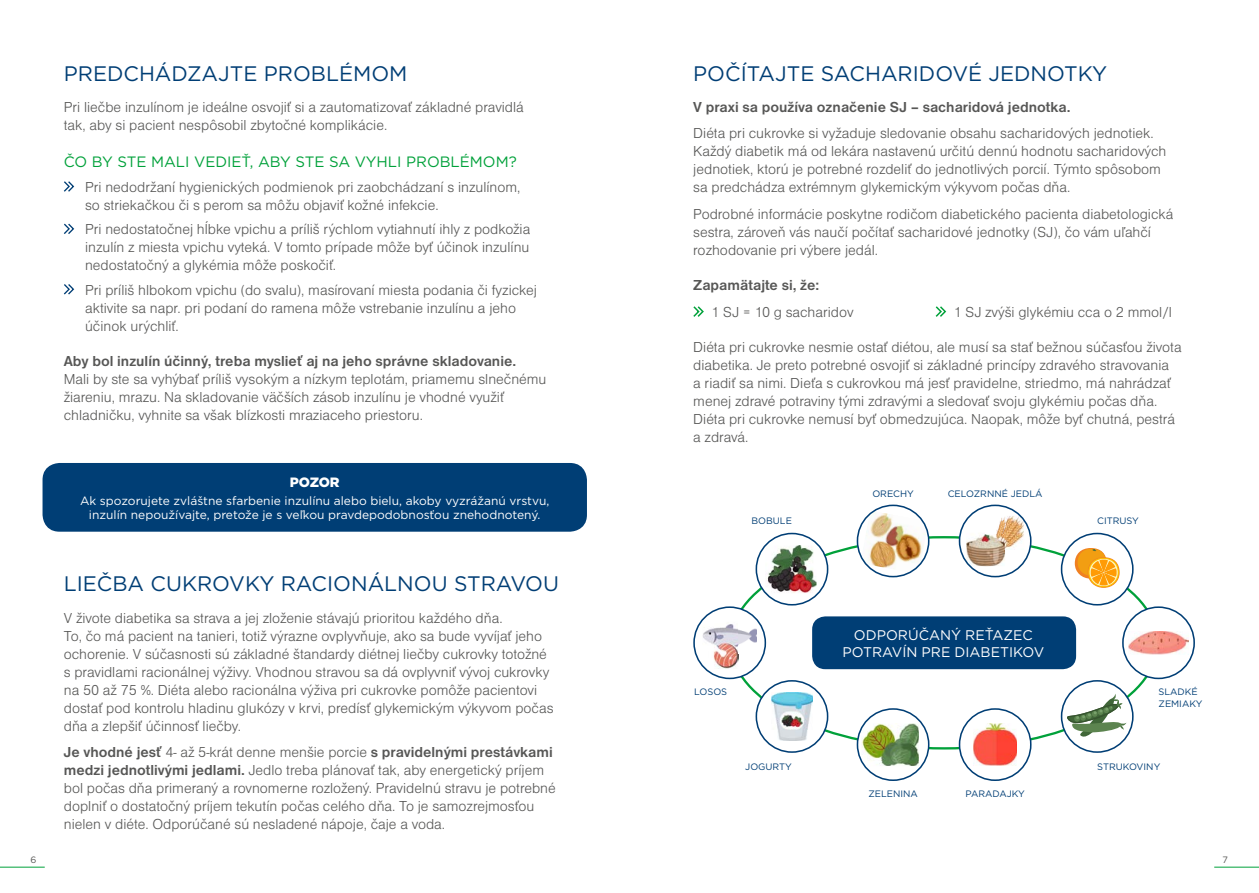
<style>
.page{position:relative;width:1259px;height:893px;background:#fff}
.page>*{position:absolute;margin:0;border:0;box-sizing:border-box;transform-origin:0 0}
.t1{font:21px "Gotham";color:#003e75}
.t2{font:15px/18px "Nimbus Sans DOT Ligh";color:#575756}
.t3{font:700 15px "Nimbus Sans DOT";color:#575756}
.t4{font:15px "Gotham";color:#00a13a}
.t5{font:13.95px/16.8px "Gotham";color:#fff;text-align:center}
.t6{font:900 13.5px "Gotham";letter-spacing:-.015em;color:#fff}
.t7{font:12px/14.4px "Gotham";color:#fff;text-align:center}
.t8{font:9.3px/11.1px "Gotham";color:#003e75}
.t9{font:9.15px "Gotham";color:#575756}
.s1{font-family:"Nimbus Sans DOT Ligh";font-weight:400}
.s2{font-family:"Nimbus Sans DOT";font-weight:700}
</style>
<div class="page">
<svg style="left:0;top:866px;width:45px;height:2px"></svg>
<svg style="left:1214px;top:866px;width:45px;height:2px"></svg>
<svg style="left:64px;top:181px;width:11px;height:11px"></svg>
<svg style="left:64px;top:223px;width:11px;height:11px"></svg>
<svg style="left:64px;top:284px;width:11px;height:11px"></svg>
<div style="left:43px;top:463px;width:544px;height:69px;background:#003e75;border-radius:17px"></div>
<svg style="left:693px;top:306px;width:11px;height:11px"></svg>
<svg style="left:935px;top:306px;width:12px;height:11px"></svg>
<svg style="left:857px;top:505px;width:71px;height:72px"></svg>
<img style="left:861px;top:511px;width:66px;height:61px">
<div style="left:856px;top:505px;width:73px;height:72px;border:2px solid #003e75;border-radius:50%"></div>
<img style="left:966px;top:533px;width:39px;height:33px">
<img style="left:1004px;top:516px;width:20px;height:34px">
<img style="left:996px;top:516px;width:9px;height:17px">
<div style="left:958px;top:505px;width:73px;height:72px;border:2px solid #003e75;border-radius:50%"></div>
<img style="left:765px;top:545px;width:51px;height:48px">
<div style="left:755px;top:533px;width:73px;height:72px;border:2px solid #003e75;border-radius:50%"></div>
<img style="left:702px;top:624px;width:37px;height:45px">
<img style="left:738px;top:624px;width:19px;height:29px">
<div style="left:693px;top:606px;width:73px;height:73px;border:2px solid #003e75;border-radius:50%"></div>
<img style="left:771px;top:692px;width:42px;height:49px">
<div style="left:755px;top:680px;width:73px;height:73px;border:2px solid #003e75;border-radius:50%"></div>
<img style="left:861px;top:723px;width:57px;height:43px">
<div style="left:856px;top:708px;width:73px;height:73px;border:2px solid #003e75;border-radius:50%"></div>
<img style="left:974px;top:724px;width:42px;height:41px">
<div style="left:958px;top:708px;width:73px;height:73px;border:2px solid #003e75;border-radius:50%"></div>
<svg style="left:1067px;top:694px;width:59px;height:44px"></svg>
<div style="left:1060px;top:680px;width:73px;height:73px;border:2px solid #003e75;border-radius:50%"></div>
<img style="left:1129px;top:631px;width:59px;height:23px">
<div style="left:1122px;top:606px;width:73px;height:73px;border:2px solid #003e75;border-radius:50%"></div>
<svg style="left:1074px;top:548px;width:32px;height:31px"></svg>
<div style="left:1077px;top:549px;width:28px;height:27px;background:#f29e12;border-radius:50%"></div>
<svg style="left:1087px;top:557px;width:32px;height:31px"></svg>
<svg style="left:1088px;top:558px;width:31px;height:29px"></svg>
<svg style="left:1084px;top:559px;width:33px;height:27px"></svg>
<div style="left:1060px;top:533px;width:73px;height:72px;border:2px solid #003e75;border-radius:50%"></div>
<div style="left:812px;top:616px;width:264px;height:53px;background:#003e75;border-radius:13px"></div>
<h1 class="t1" style="left:64px;top:62px;width:345px">PREDCHÁDZAJTE PROBLÉMOM</h1>
<h1 class="t1" style="left:693px;top:62px;width:415px">POČÍTAJTE SACHARIDOVÉ JEDNOTKY</h1>
<p class="t2" style="left:64px;top:98px;width:461px">Pri liečbe inzulínom je ideálne osvojiť si a zautomatizovať základné pravidlá tak, aby si pacient nespôsobil zbytočné komplikácie.</p>
<p class="t3" style="left:693px;top:101px;width:379px">V praxi sa používa označenie SJ – sacharidová jednotka.</p>
<p class="t2" style="left:693px;top:124px;width:474px">Diéta pri cukrovke si vyžaduje sledovanie obsahu sacharidových jednotiek.<br>Každý diabetik má od lekára nastavenú určitú dennú hodnotu sacharidových jednotiek, ktorú je potrebné rozdeliť do jednotlivých porcií. Týmto spôsobom sa predchádza extrémnym glykemickým výkyvom počas dňa.</p>
<p class="t2" style="left:693px;top:205px;width:481px">Podrobné informácie poskytne rodičom diabetického pacienta diabetologická sestra, zároveň vás naučí počítať sacharidové jednotky (SJ), čo vám uľahčí rozhodovanie pri výbere jedál.</p>
<p class="t4" style="left:64px;top:154px;width:454px">ČO BY STE MALI VEDIEŤ, ABY STE SA VYHLI PROBLÉMOM?</p>
<p class="t2" style="left:85px;top:178px;width:437px">Pri nedodržaní hygienických podmienok pri zaobchádzaní s inzulínom, so striekačkou či s perom sa môžu objaviť kožné infekcie.</p>
<p class="t2" style="left:85px;top:220px;width:447px;text-align:justify">Pri nedostatočnej hĺbke vpichu a príliš rýchlom vytiahnutí ihly z podkožia inzulín z miesta vpichu vyteká. V tomto prípade môže byť účinok inzulínu nedostatočný a glykémia môže poskočiť.</p>
<p class="t2" style="left:85px;top:280px;width:453px">Pri príliš hlbokom vpichu (do svalu), masírovaní miesta podania či fyzickej aktivite sa napr. pri podaní do ramena môže vstrebanie inzulínu a jeho účinok urýchliť.</p>
<p class="t3" style="left:693px;top:280px;width:127px">Zapamätajte si, že:</p>
<p class="t2" style="left:711px;top:303px;width:144px">1 SJ = 10 g sacharidov</p>
<p class="t2" style="left:953px;top:303px;width:220px">1 SJ zvýši glykémiu cca o 2 mmol/l</p>
<p class="t3" style="left:64px;top:355px;width:454px">Aby bol inzulín účinný, treba myslieť aj na jeho správne skladovanie.</p>
<p class="t2" style="left:64px;top:370px;width:484px">Mali by ste sa vyhýbať príliš vysokým a nízkym teplotám, priamemu slnečnému žiareniu, mrazu. Na skladovanie väčších zásob inzulínu je vhodné využiť chladničku, vyhnite sa však blízkosti mraziaceho priestoru.</p>
<p class="t6" style="left:290px;top:476px;width:51px">POZOR</p>
<p class="t7" style="left:80px;top:493px;width:471px">Ak spozorujete zvláštne sfarbenie inzulínu alebo bielu, akoby vyzrážanú vrstvu, inzulín nepoužívajte, pretože je s veľkou pravdepodobnosťou znehodnotený.</p>
<h1 class="t1" style="left:64px;top:572px;width:497px">LIEČBA CUKROVKY RACIONÁLNOU STRAVOU</h1>
<p class="t2" style="left:64px;top:609px;width:491px">V živote diabetika sa strava a jej zloženie stávajú prioritou každého dňa.<br>To, čo má pacient na tanieri, totiž výrazne ovplyvňuje, ako sa bude vyvíjať jeho ochorenie. V súčasnosti sú základné štandardy diétnej liečby cukrovky totožné s pravidlami racionálnej výživy. Vhodnou stravou sa dá ovplyvniť vývoj cukrovky na 50 až 75 %. Diéta alebo racionálna výživa pri cukrovke pomôže pacientovi dostať pod kontrolu hladinu glukózy v krvi, predísť glykemickým výkyvom počas dňa a zlepšiť účinnosť liečby.</p>
<p class="t3" style="left:64px;top:746px;width:490px">Je vhodné jesť <span class="s1">4- až 5-krát denne menšie porcie</span> s pravidelnými prestávkami</p>
<p class="t2" style="left:64px;top:761px;width:493px"><span class="s2">medzi jednotlivými jedlami.</span> Jedlo treba plánovať tak, aby energetický príjem bol počas dňa primeraný a rovnomerne rozložený. Pravidelnú stravu je potrebné doplniť o dostatočný príjem tekutín počas celého dňa. To je samozrejmosťou nielen v diéte. Odporúčané sú nesladené nápoje, čaje a voda.</p>
<p class="t2" style="left:693px;top:338px;width:490px">Diéta pri cukrovke nesmie ostať diétou, ale musí sa stať bežnou súčasťou života diabetika. Je preto potrebné osvojiť si základné princípy zdravého stravovania<br>a riadiť sa nimi. Dieťa s cukrovkou má jesť pravidelne, striedmo, má nahrádzať menej zdravé potraviny tými zdravými a sledovať svoju glykémiu počas dňa.<br>Diéta pri cukrovke nemusí byť obmedzujúca. Naopak, môže byť chutná, pestrá a zdravá.</p>
<p class="t8" style="left:751px;top:515px;width:42px">BOBULE</p>
<p class="t8" style="left:694px;top:687px;width:35px">LOSOS</p>
<p class="t8" style="left:745px;top:761px;width:48px">JOGURTY</p>
<p class="t8" style="left:872px;top:488px;width:43px">ORECHY</p>
<p class="t8" style="left:947px;top:488px;width:96px">CELOZRNNÉ JEDLÁ</p>
<p class="t5" style="left:842px;top:627px;width:203px">ODPORÚČANÝ REŤAZEC<br>POTRAVÍN PRE DIABETIKOV</p>
<p class="t8" style="left:868px;top:788px;width:51px">ZELENINA</p>
<p class="t8" style="left:965px;top:788px;width:61px">PARADAJKY</p>
<p class="t8" style="left:1097px;top:515px;width:43px">CITRUSY</p>
<p class="t8" style="left:1158px;top:687px;width:45px">SLADKÉ<br>ZEMIAKY</p>
<p class="t8" style="left:1097px;top:761px;width:65px">STRUKOVINY</p>
<p class="t9" style="left:31px;top:854px;width:7px">6</p>
<p class="t9" style="left:1222px;top:854px;width:7px">7</p>
</div>
